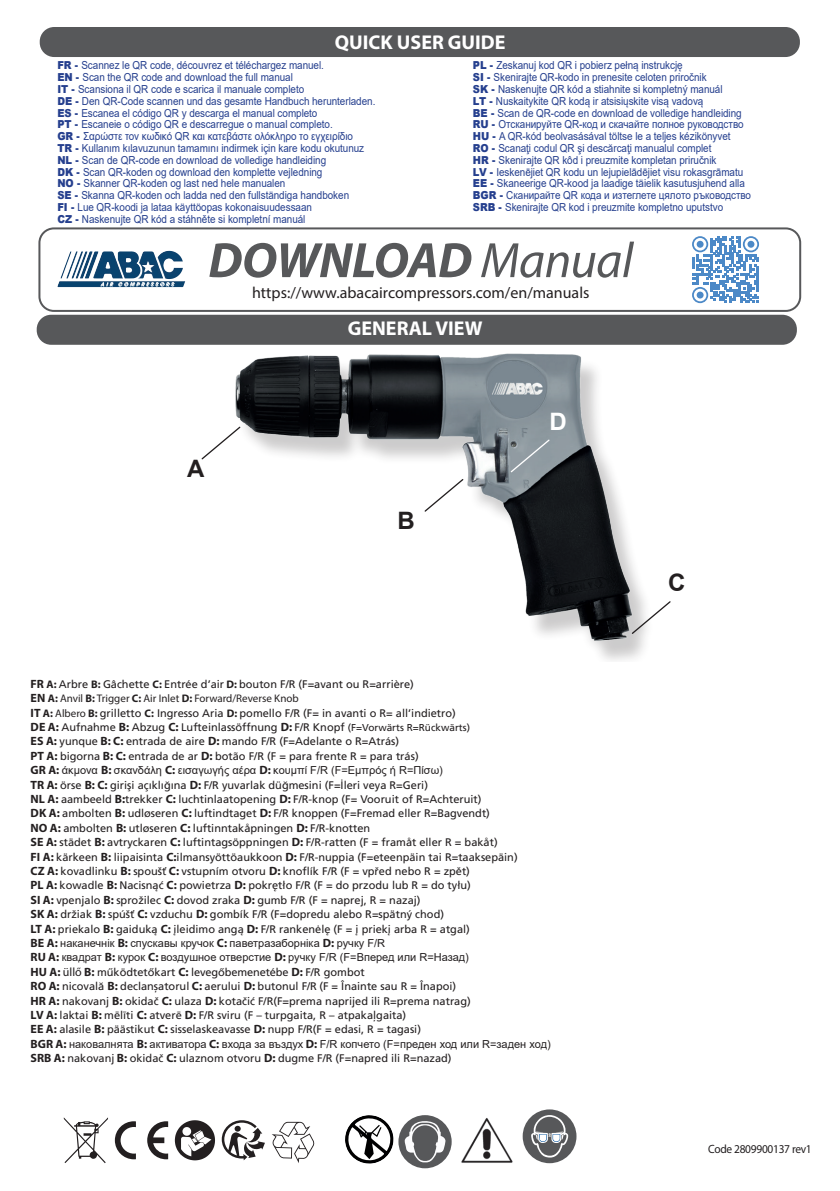
<style>
.page{position:relative;width:840px;height:1191px;background:#fff}
.page>*{position:absolute;margin:0;border:0;box-sizing:border-box;transform-origin:0 0}
.t1{font:italic 700 50px "Myriad Pro";letter-spacing:-.01em;color:#57585a}
.t2{font:700 24px "Arial";color:#231f20}
.t3{font:700 24px "Arial";color:#fff}
.t4{font:700 20px "Myriad Pro";color:#fff}
.t5{font:16px "Myriad Pro";color:#231f20}
.t6{font:12px "Myriad Pro";letter-spacing:-.025em;color:#231f20;scale:.95 1}
.t7{font:11px/14.4px "Frutiger LT Pro";color:#231f20}
.t8{font:11px/11.8px "Arial";letter-spacing:-.005em;color:#253f8e;scale:.9 1}
.t9{font:11px/14.4px "Arial";color:#231f20}
.t10{font:11px "Myriad Pro";color:#231f20}
.s1{font-weight:900}
.s2{font-weight:400}
.s3{font-family:"Myriad Pro";font-weight:700;font-size:12px}
.s4{font-family:"Myriad Pro";font-weight:700}
.s5{font-weight:700;font-size:12px}
.s6{font-weight:700}
.s7{font-family:"Myriad Pro"}
.s8{font-size:10px}
.s9{font-family:"Myriad Pro";font-size:12px}
</style>
<div class="page">
<img style="left:461px;top:1118px;width:52px;height:45px">
<div style="left:398px;top:1115px;width:53px;height:53px;background:#57585a;border-radius:50%"></div>
<svg style="left:404px;top:1118px;width:41px;height:44px"></svg>
<svg style="left:345px;top:1115px;width:48px;height:48px"></svg>
<svg style="left:272px;top:1121px;width:43px;height:42px"></svg>
<svg style="left:64px;top:1117px;width:44px;height:46px"></svg>
<svg style="left:147px;top:1121px;width:21px;height:38px"></svg>
<svg style="left:115px;top:1121px;width:21px;height:38px"></svg>
<svg style="left:222px;top:1120px;width:43px;height:40px"></svg>
<svg style="left:175px;top:1120px;width:40px;height:40px"></svg>
<img style="left:235px;top:353px;width:411px;height:308px">
<svg style="left:201px;top:425px;width:40px;height:35px"></svg>
<svg style="left:423px;top:478px;width:41px;height:35px"></svg>
<svg style="left:630px;top:600px;width:41px;height:35px"></svg>
<svg style="left:509px;top:438px;width:41px;height:35px"></svg>
<div style="left:37px;top:315px;width:759px;height:30px;background:#57585a;border-radius:14px"></div>
<div style="left:40px;top:27px;width:759px;height:30px;background:#57585a;border-radius:14px"></div>
<div style="left:38px;top:227px;width:762px;height:85px;border:2px solid #57585a;border-radius:14px"></div>
<svg style="left:692px;top:236px;width:66px;height:67px"></svg>
<div style="left:696px;top:241px;width:7px;height:7px;background:#4c89c7;border-radius:50%"></div>
<div style="left:747px;top:241px;width:7px;height:7px;background:#4c89c7;border-radius:50%"></div>
<div style="left:696px;top:291px;width:7px;height:7px;background:#4c89c7;border-radius:50%"></div>
<img style="left:157px;top:251px;width:22px;height:28px">
<div style="left:522px;top:1109px;width:54px;height:54px;background:#57585a;border-radius:50%"></div>
<svg style="left:531px;top:1115px;width:37px;height:42px"></svg>
<h3 class="t4" style="left:335px;top:30px;width:172px">QUICK USER GUIDE</h3>
<p class="t8" style="left:57px;top:59px;width:354px"><span class="s1">FR -</span> Scannez le QR code, découvrez et téléchargez manuel.<br><span class="s1">EN -</span> Scan the QR code and download the full manual<br><span class="s1">IT -</span> Scansiona il QR code e scarica il manuale completo<br><span class="s1">DE -</span> Den QR-Code scannen und das gesamte Handbuch herunterladen.<br><span class="s1">ES -</span> Escanea el código QR y descarga el manual completo<br><span class="s1">PT -</span> Escaneie o código QR e descarregue o manual completo.<br><span class="s1">GR -</span> Σαρώστε τον κωδικό QR και κατεβάστε ολόκληρο το εγχειρίδιο<br><span class="s1">TR -</span> Kullanım kılavuzunun tamamını indirmek için kare kodu okutunuz <span class="s1">NL -</span> Scan de QR-code en download de volledige handleiding<br><span class="s1">DK -</span> Scan QR-koden og download den komplette vejledning<br><span class="s1">NO -</span> Skanner QR-koden og last ned hele manualen<br><span class="s1">SE -</span> Skanna QR-koden och ladda ned den fullständiga handboken<br><span class="s1">FI -</span> Lue QR-koodi ja lataa käyttöopas kokonaisuudessaan<br><span class="s1">CZ -</span> Naskenujte QR kód a stáhněte si kompletní manuál</p>
<p class="t8" style="left:472px;top:59px;width:310px"><span class="s1">PL -</span> Zeskanuj kod QR i pobierz pełną instrukcję<br><span class="s1">SI -</span> Skenirajte QR-kodo in prenesite celoten priročnik<br><span class="s1">SK -</span> Naskenujte QR kód a stiahnite si kompletný manuál<br><span class="s1">LT -</span> Nuskaitykite QR kodą ir atsisiųskite visą vadovą<br><span class="s1">BE -</span> Scan de QR-code en download de volledige handleiding <span class="s1">RU -</span> Отсканируйте QR-код и скачайте полное руководство <span class="s1">HU -</span> A QR-kód beolvasásával töltse le a teljes kézikönyvet<br><span class="s1">RO -</span> Scanaţi codul QR şi descărcaţi manualul complet<br><span class="s1">HR -</span> Skenirajte QR kôd i preuzmite kompletan priručnik<br><span class="s1">LV -</span> Ieskenējiet QR kodu un lejupielādējiet visu rokasgrāmatu <span class="s1">EE -</span> Skaneerige QR-kood ja laadige täielik kasutusjuhend alla <span class="s1">BGR -</span> Сканирайте QR кода и изтеглете цялото ръководство <span class="s1">SRB -</span> Skenirajte QR kod i preuzmite kompletno uputstvo</p>
<h1 class="t1" style="left:208px;top:228px;width:426px">DOWNLOAD <span class="s2">Manual</span></h1>
<h3 class="t5" style="left:252px;top:282px;width:338px">https://www.abacaircompressors.com/en/manuals</h3>
<h2 class="t2" style="left:187px;top:451px;width:19px">A</h2>
<h3 class="t4" style="left:347px;top:315px;width:136px">GENERAL VIEW</h3>
<h2 class="t2" style="left:397px;top:504px;width:19px">B</h2>
<h2 class="t3" style="left:549px;top:405px;width:19px">D</h2>
<p class="t7" style="left:31px;top:677px;width:384px"><span class="s3">FR</span> <span class="s4">A:</span> Arbre <span class="s4">B:</span> Gâchette <span class="s4">C:</span> Entrée d’air <span class="s4">D:</span> bouton F/R (F=avant ou R=arrière)</p>
<p class="t10" style="left:31px;top:691px;width:269px"><span class="s5">EN</span> <span class="s6">A:</span> Anvil <span class="s6">B:</span> Trigger <span class="s6">C:</span> Air Inlet <span class="s6">D:</span> Forward/Reverse Knob</p>
<p class="t7" style="left:31px;top:705px;width:440px"><span class="s3">IT</span> <span class="s4">A:</span> <span class="s7">Albero</span> <span class="s4">B:</span> grilletto <span class="s4">C:</span> Ingresso Aria <span class="s4">D:</span> pomello F/R (F= in avanti o R= all’indietro)<br><span class="s3">DE A:</span> Aufnahme <span class="s3">B:</span> Abzug <span class="s3">C:</span> Lufteinlassöffnung <span class="s3">D:</span> F/R Knopf <span class="s8">(F=Vorwärts R=Rückwärts)<br></span><span class="s3">ES A:</span> yunque <span class="s3">B: C:</span> entrada de aire <span class="s3">D:</span> mando F/R (F=Adelante o R=Atrás)<br><span class="s3">PT A:</span> bigorna <span class="s3">B: C:</span> entrada de ar <span class="s3">D:</span> botão F/R (F = para frente R = para trás)</p>
<p class="t9" style="left:31px;top:763px;width:413px"><span class="s3">GR A:</span> άκμονα <span class="s3">B:</span> σκανδάλη <span class="s3">C:</span> εισαγωγής αέρα <span class="s3">D:</span> κουμπί F/R (F=Εμπρός ή R=Πίσω)</p>
<p class="t7" style="left:31px;top:777px;width:488px"><span class="s3">TR A:</span> örse <span class="s3">B: C:</span> girişi açıklığına <span class="s3">D:</span> F/R yuvarlak düğmesini (F=İleri veya R=Geri)<br><span class="s3">NL A:</span> aambeeld <span class="s3">B:</span>trekker <span class="s3">C:</span> luchtinlaatopening <span class="s3">D:</span> F/R-knop (F= Vooruit of R=Achteruit)<br><span class="s3">DK A:</span> ambolten <span class="s3">B:</span> udløseren <span class="s3">C:</span> luftindtaget <span class="s3">D:</span> F/R knoppen (F=Fremad eller R=Bagvendt)<br><span class="s3">NO A:</span> ambolten <span class="s3">B:</span> utløseren <span class="s3">C:</span> luftinntakåpningen <span class="s3">D:</span> F/R-knotten<br><span class="s3">SE A:</span> städet <span class="s3">B:</span> avtryckaren <span class="s3">C:</span> luftintagsöppningen <span class="s3">D:</span> F/R-ratten (F = framåt eller R = bakåt)<br><span class="s3">FI A:</span> kärkeen <span class="s3">B:</span> liipaisinta <span class="s3">C:</span>ilmansyöttöaukkoon <span class="s3">D:</span> F/R-nuppia (F=eteenpäin tai R=taaksepäin)<br><span class="s3">CZ A:</span> kovadlinku <span class="s3">B:</span> spoušť <span class="s3">C:</span> vstupním otvoru <span class="s3">D:</span> knoflík F/R (F = vpřed nebo R = zpět)<br><span class="s3">PL A:</span> kowadle <span class="s3">B:</span> Nacisnąć <span class="s3">C:</span> powietrza <span class="s3">D:</span> pokrętło F/R (F = do przodu lub R = do tyłu)<br><span class="s3">SI A:</span> vpenjalo <span class="s3">B:</span> sprožilec <span class="s3">C:</span> dovod zraka <span class="s3">D:</span> gumb F/R (F = naprej, R = nazaj)<br><span class="s3">SK A:</span> držiak <span class="s3">B:</span> spúšť <span class="s3">C:</span> vzduchu <span class="s3">D:</span> gombík F/R (F=dopredu alebo R=spätný chod)<br><span class="s3">LT A:</span> priekalo <span class="s3">B:</span> gaiduką <span class="s3">C:</span> įleidimo angą <span class="s3">D:</span> F/R rankenėlę (F = į priekį arba R = atgal)</p>
<p class="t9" style="left:31px;top:936px;width:439px"><span class="s3">BE A:</span> наканечнік <span class="s3">B:</span> спускавы кручок <span class="s3">C:</span> паветразаборніка <span class="s3">D:</span> ручку F/R<br><span class="s3">RU A:</span> квадрат <span class="s3">B:</span> курок <span class="s3">C:</span> воздушное отверстие <span class="s3">D:</span> ручку F/R (F=Вперед или R=Назад)</p>
<p class="t7" style="left:31px;top:965px;width:441px"><span class="s3">HU A:</span> <span class="s9">üllő</span> <span class="s3">B:</span> működtetőkart <span class="s3">C:</span> levegőbemenetébe <span class="s3">D:</span> F/R gombot<br><span class="s3">RO A:</span> nicovală <span class="s3">B:</span> declanşatorul <span class="s3">C:</span> aerului <span class="s3">D:</span> butonul F/R (F = Înainte sau R = Înapoi)<br><span class="s3">HR A:</span> nakovanj <span class="s3">B:</span> okidač <span class="s3">C:</span> ulaza <span class="s3">D:</span> kotačić F/R(F=prema naprijed ili R=prema natrag)<br><span class="s3">LV A:</span> laktai <span class="s3">B:</span> mēlīti <span class="s3">C:</span> atverē <span class="s3">D:</span> F/R sviru (F – turpgaita, R – atpakaļgaita)<br><span class="s3">EE A:</span> alasile <span class="s3">B:</span> päästikut <span class="s3">C:</span> sisselaskeavasse <span class="s3">D:</span> nupp F/R(F = edasi, R = tagasi)</p>
<p class="t9" style="left:31px;top:1036px;width:521px"><span class="s3">BGR A:</span> наковалнята <span class="s3">B:</span> активатора <span class="s3">C:</span> входа за въздух <span class="s3">D:</span> F/R копчето (F=преден ход или R=заден ход)</p>
<p class="t7" style="left:31px;top:1051px;width:422px"><span class="s3">SRB A:</span> nakovanj <span class="s3">B:</span> okidač <span class="s3">C:</span> ulaznom otvoru <span class="s3">D:</span> dugme F/R (F=napred ili R=nazad)</p>
<h2 class="t2" style="left:667px;top:566px;width:19px">C</h2>
<p class="t6" style="left:707px;top:1141px;width:110px">Code 2809900137 rev1</p>
</div>
